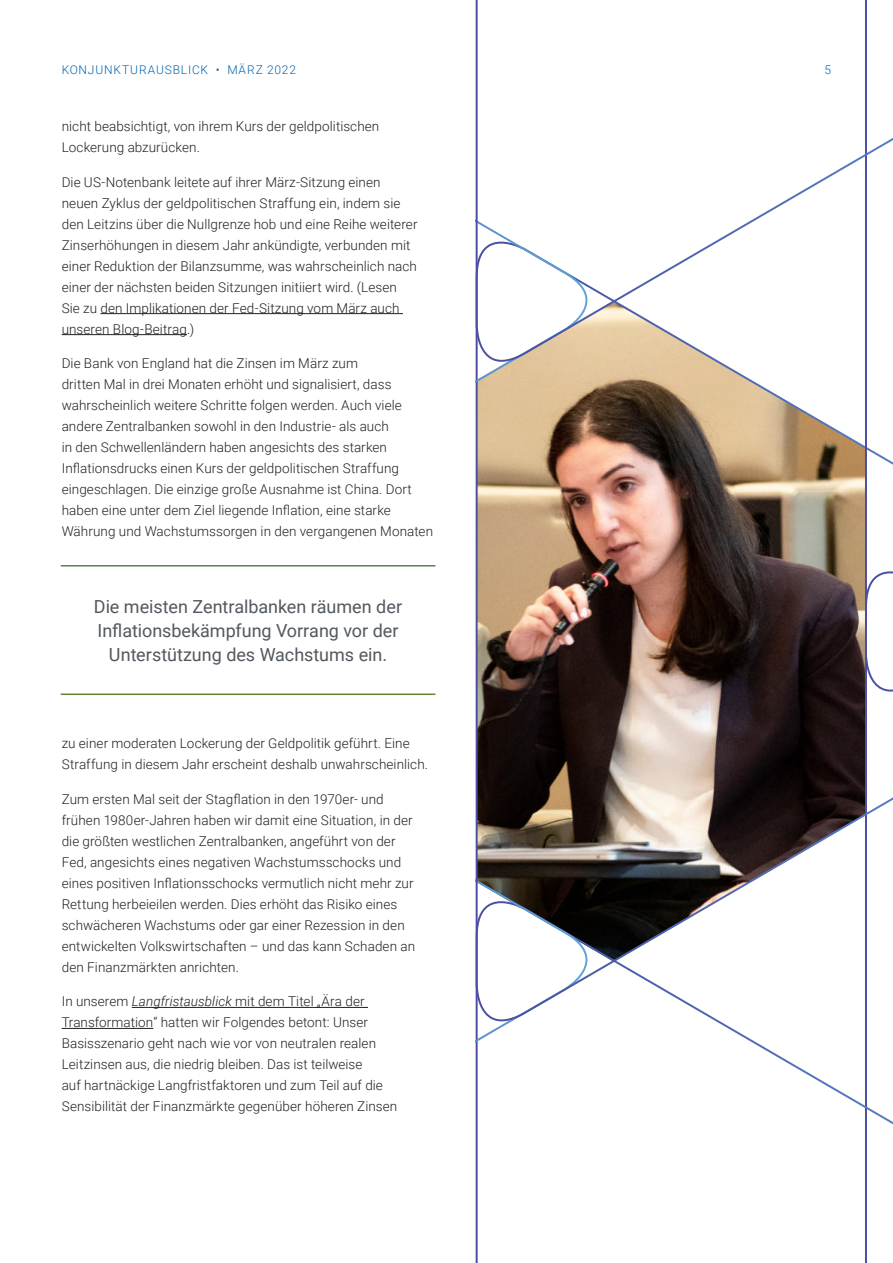
<style>
.page{position:relative;width:893px;height:1263px;background:#fff}
.page>*{position:absolute;margin:0;border:0;box-sizing:border-box;transform-origin:0 0}
.t1{font:18px/24px "Roboto";color:#52585f;text-align:center}
.t2{font:300 13.5px/21px "Roboto";letter-spacing:.005em;color:#231f20}
.t3{font:300 12px "Roboto";letter-spacing:.07em;color:#0165b1}
.s1{font-style:italic}
</style>
<div class="page">
<svg style="left:476px;top:1041px;width:2px;height:222px"></svg>
<img style="left:476px;top:381px;width:388px;height:660px">
<svg style="left:864px;top:381px;width:29px;height:882px"></svg>
<img style="left:476px;top:381px;width:138px;height:330px">
<svg style="left:476px;top:0;width:417px;height:381px"></svg>
<hr style="left:61px;top:565px;width:374px;height:1px;background:#5f813c">
<hr style="left:61px;top:693px;width:374px;height:2px;background:#5f813c">
<hr style="left:132px;top:1007px;width:236px;height:1px;background:#231f20">
<hr style="left:62px;top:1028px;width:91px;height:1px;background:#231f20">
<hr style="left:100px;top:313px;width:303px;height:1px;background:#231f20">
<hr style="left:62px;top:334px;width:125px;height:1px;background:#231f20">
<p class="t3" style="left:62px;top:63px;width:236px">KONJUNKTURAUSBLICK • MÄRZ 2022</p>
<p class="t3" style="left:825px;top:61px;width:8px">5</p>
<p class="t2" style="left:62px;top:115px;width:319px">nicht beabsichtigt, von ihrem Kurs der geldpolitischen<br>Lockerung abzurücken.</p>
<p class="t2" style="left:62px;top:171px;width:357px">Die US-Notenbank leitete auf ihrer März-Sitzung einen neuen Zyklus der geldpolitischen Straffung ein, indem sie den Leitzins über die Nullgrenze hob und eine Reihe weiterer Zinserhöhungen in diesem Jahr ankündigte, verbunden mit einer Reduktion der Bilanzsumme, was wahrscheinlich nach einer der nächsten beiden Sitzungen initiiert wird. (Lesen Sie zu den Implikationen der Fed-Sitzung vom März auch unseren Blog-Beitrag.)</p>
<p class="t2" style="left:62px;top:352px;width:373px">Die Bank von England hat die Zinsen im März zum<br>dritten Mal in drei Monaten erhöht und signalisiert, dass wahrscheinlich weitere Schritte folgen werden. Auch viele andere Zentralbanken sowohl in den Industrie- als auch<br>in den Schwellenländern haben angesichts des starken Inflationsdrucks einen Kurs der geldpolitischen Straffung eingeschlagen. Die einzige große Ausnahme ist China. Dort haben eine unter dem Ziel liegende Inflation, eine starke Währung und Wachstumssorgen in den vergangenen Monaten</p>
<h1 class="t1" style="left:94px;top:594px;width:310px">Die meisten Zentralbanken räumen der<br>Inflationsbekämpfung Vorrang vor der<br>Unterstützung des Wachstums ein.</h1>
<p class="t2" style="left:62px;top:732px;width:368px">zu einer moderaten Lockerung der Geldpolitik geführt. Eine<br>Straffung in diesem Jahr erscheint deshalb unwahrscheinlich.</p>
<p class="t2" style="left:62px;top:788px;width:355px">Zum ersten Mal seit der Stagflation in den 1970er- und frühen 1980er-Jahren haben wir damit eine Situation, in der die größten westlichen Zentralbanken, angeführt von der Fed, angesichts eines negativen Wachstumsschocks und eines positiven Inflationsschocks vermutlich nicht mehr zur Rettung herbeieilen werden. Dies erhöht das Risiko eines schwächeren Wachstums oder gar einer Rezession in den entwickelten Volkswirtschaften – und das kann Schaden an den Finanzmärkten anrichten.</p>
<p class="t2" style="left:62px;top:990px;width:337px">In unserem <span class="s1">Langfristausblick</span> mit dem Titel „Ära der Transformation“ hatten wir Folgendes betont: Unser Basisszenario geht nach wie vor von neutralen realen Leitzinsen aus, die niedrig bleiben. Das ist teilweise<br>auf hartnäckige Langfristfaktoren und zum Teil auf die Sensibilität der Finanzmärkte gegenüber höheren Zinsen</p>
</div>
